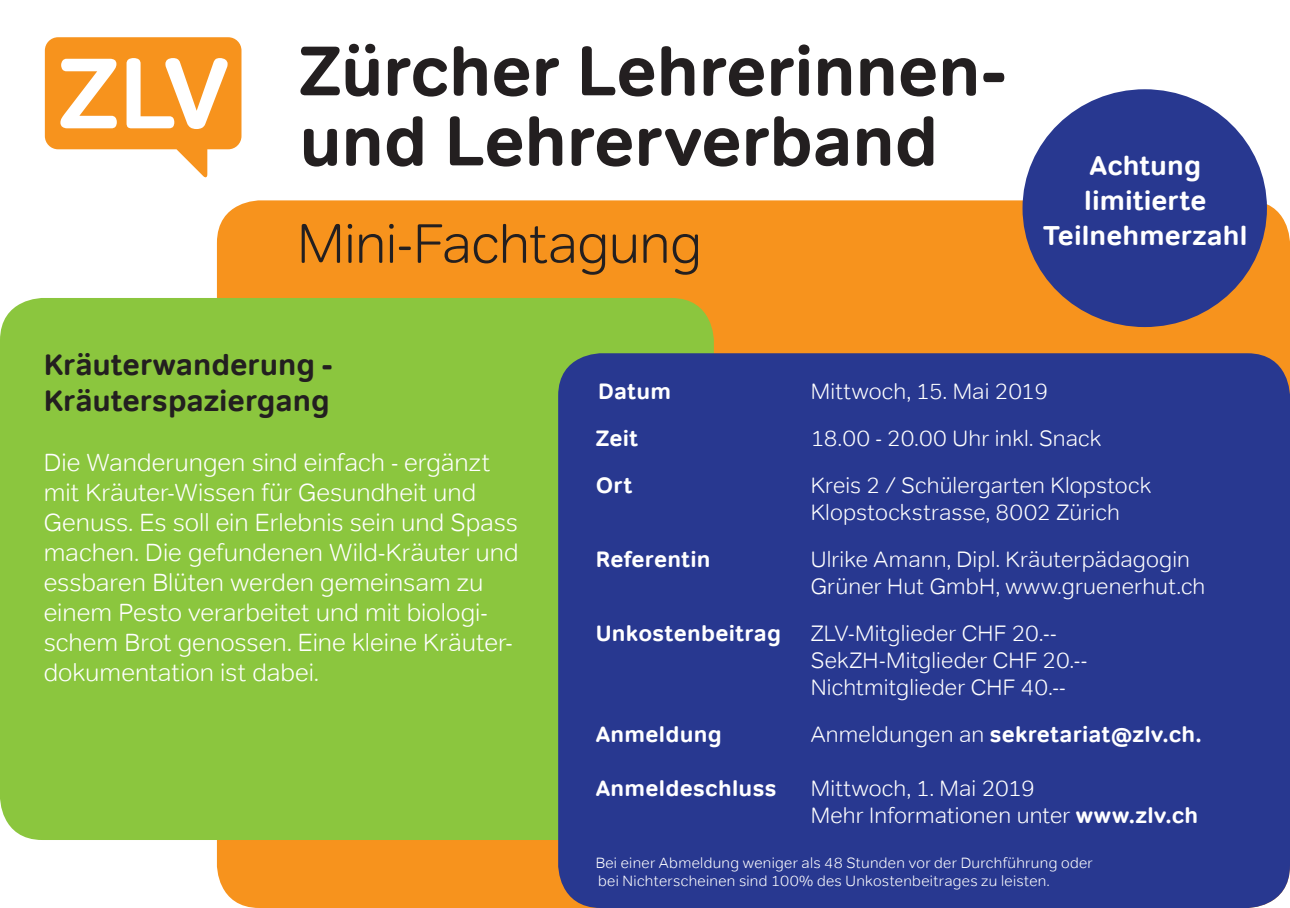
<style>
.page{position:relative;width:1290px;height:908px;background:#fff}
.page>*{position:absolute;margin:0;border:0;box-sizing:border-box;transform-origin:0 0}
.t1{font:700 70px/70px "Tondo";letter-spacing:-.005em;color:#231f20}
.t2{font:300 55px "Tondo";letter-spacing:-.01em;color:#231f20}
.t3{font:700 30px/36px "Tondo";color:#231f20}
.t4{font:700 27.5px/35px "Tondo";letter-spacing:.005em;color:#fff;text-align:center}
.t5{font:300 25px/30px "Tondo";color:#fff}
.t6{font:300 22.5px/27px "Tondo";letter-spacing:.005em;color:#fff}
.t7{font:700 22.5px "Tondo";letter-spacing:.015em;color:#fff}
.t8{font:300 15px/18px "Tondo";letter-spacing:.02em;color:#fff}
.s1{font-weight:300}
.s2{font-weight:700}
</style>
<div class="page">
<div style="left:217px;top:200px;width:1073px;height:707px;background:#f7931d;border-radius:43px"></div>
<div style="left:0;top:298px;width:714px;height:541px;background:#8bc63e;border-radius:43px"></div>
<div style="left:558px;top:353px;width:732px;height:554px;background:#283890;border-radius:43px"></div>
<div style="left:1022px;top:89px;width:245px;height:238px;background:#283890;border-radius:50%"></div>
<svg style="left:45px;top:37px;width:196px;height:140px"></svg>
<h1 class="t1" style="left:299px;top:36px;width:708px">Zürcher Lehrerinnen&shy;und Lehrerverband</h1>
<h2 class="t2" style="left:297px;top:210px;width:406px">Mini-Fachtagung</h2>
<p class="t4" style="left:1043px;top:148px;width:206px">Achtung limitierte<br>Teilnehmerzahl</p>
<h3 class="t3" style="left:44px;top:346px;width:290px">Kräuterwanderung -<br>Kräuterspaziergang</h3>
<p class="t5" style="left:44px;top:447px;width:476px">Die Wanderungen sind einfach - ergänzt mit Kräuter-Wissen für Gesundheit und Genuss. Es soll ein Erlebnis sein und Spass machen. Die gefundenen Wild-Kräuter und essbaren Blüten werden gemeinsam zu einem Pesto verarbeitet und mit biologi&shy;schem Brot genossen. Eine kleine Kräuter&shy;dokumentation ist dabei.</p>
<p class="t7" style="left:598px;top:376px;width:74px">Datum</p>
<p class="t6" style="left:811px;top:377px;width:239px">Mittwoch, 15. Mai 2019</p>
<p class="t7" style="left:596px;top:423px;width:44px">Zeit</p>
<p class="t6" style="left:811px;top:424px;width:292px">18.00 - 20.00 Uhr inkl. Snack</p>
<p class="t7" style="left:596px;top:470px;width:38px">Ort</p>
<p class="t6" style="left:811px;top:471px;width:342px">Kreis 2 / Schülergarten Klopstock<br>Klopstockstrasse, 8002 Zürich</p>
<p class="t7" style="left:596px;top:544px;width:116px">Referentin</p>
<p class="t6" style="left:811px;top:545px;width:396px">Ulrike Amann, Dipl. Kräuterpädagogin<br>Grüner Hut GmbH, www.gruenerhut.ch</p>
<p class="t7" style="left:596px;top:618px;width:187px">Unkostenbeitrag</p>
<p class="t6" style="left:811px;top:619px;width:278px">ZLV-Mitglieder CHF 20.--<br>SekZH-Mitglieder CHF 20.--<br>Nichtmitglieder CHF 40.--</p>
<p class="t7" style="left:596px;top:719px;width:127px">Anmeldung</p>
<p class="t7" style="left:811px;top:719px;width:392px"><span class="s1">Anmeldungen an</span> sekretariat@zlv.ch.</p>
<p class="t7" style="left:596px;top:773px;width:182px">Anmeldeschluss</p>
<p class="t6" style="left:811px;top:774px;width:389px">Mittwoch, 1. Mai 2019<br>Mehr Informationen unter <span class="s2">www.zlv.ch</span></p>
<p class="t8" style="left:596px;top:853px;width:499px">Bei einer Abmeldung weniger als 48 Stunden vor der Durchführung oder bei Nichterscheinen sind 100% des Unkostenbeitrages zu leisten.</p>
</div>
